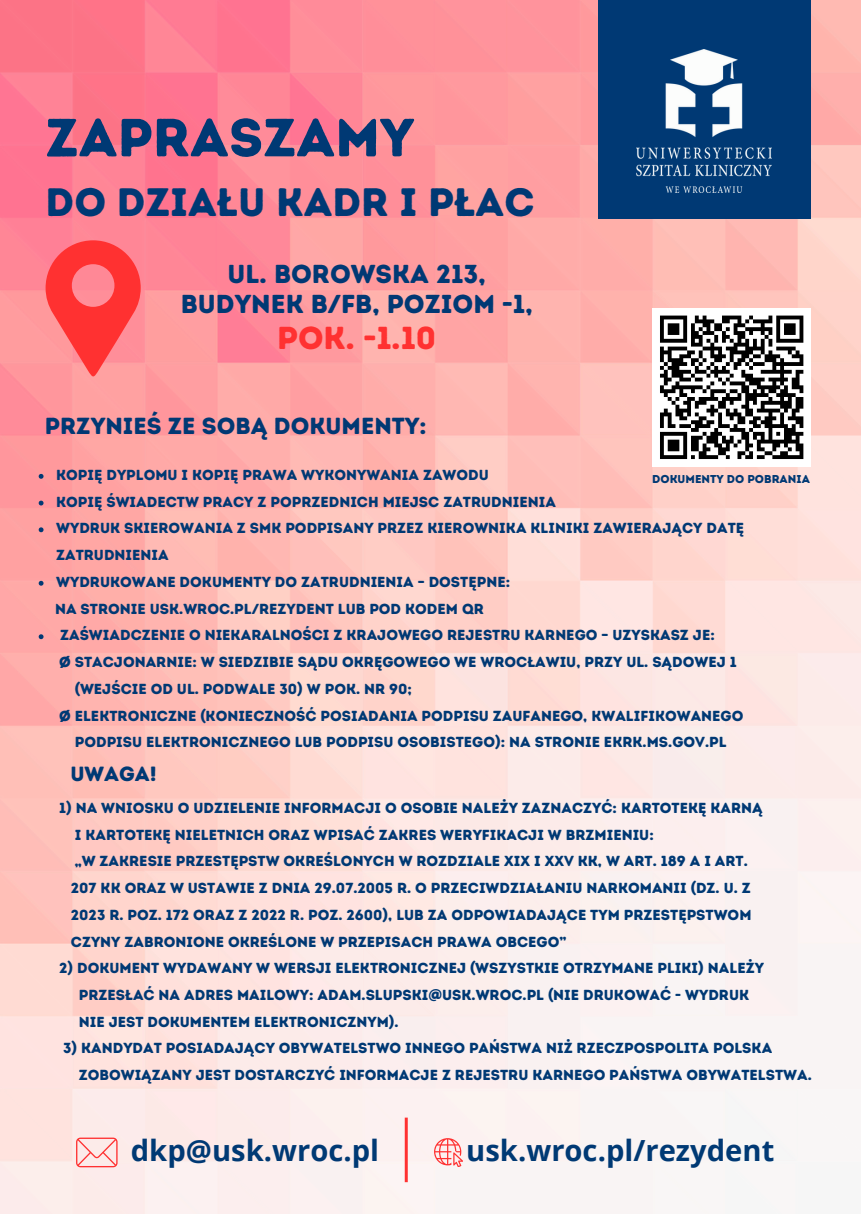
<style>
.page{position:relative;width:861px;height:1214px;background:#fff}
.page>*{position:absolute;margin:0;border:0;box-sizing:border-box;transform-origin:0 0}
.t1{font:53.6px "Intro Rust Base";color:#003974}
.t2{font:39.6px "Intro Rust Base";color:#003974}
.t3{font:31.8px "Intro Rust Base";color:#ff3131}
.t4{font:700 29.2px "Open Sans";color:#003974}
.t5{font:26px/30px "Intro Rust Base";color:#003974;text-align:center}
.t6{font:23.2px "Intro Rust Base";color:#003974}
.t7{font:20.6px "Intro Rust Base";color:#003974}
.t8{font:14.6px/26.8px "Intro Rust Base";color:#003974}
.t9{font:11.4px "Intro Rust Base";color:#003974}
</style>
<div class="page">
<img style="left:0;top:0;width:861px;height:1213px">
<div style="left:598px;top:0;width:213px;height:219px;background:#003974"></div>
<img style="left:637px;top:50px;width:135px;height:142px">
<svg style="left:46px;top:240px;width:94px;height:138px;background:#fe5c60"></svg>
<svg style="left:434px;top:1138px;width:29px;height:28px"></svg>
<svg style="left:76px;top:1137px;width:42px;height:30px"></svg>
<svg style="left:39px;top:474px;width:5px;height:5px"></svg>
<svg style="left:39px;top:500px;width:5px;height:5px"></svg>
<svg style="left:39px;top:527px;width:5px;height:5px"></svg>
<svg style="left:39px;top:581px;width:5px;height:4px"></svg>
<svg style="left:39px;top:634px;width:5px;height:5px"></svg>
<hr style="left:405px;top:1117px;width:3px;height:65px;background:#ff3131">
<div style="left:652px;top:308px;width:159px;height:159px;background:#fff"></div>
<svg style="left:660px;top:315px;width:144px;height:144px"></svg>
<h5 class="t1" style="left:46px;top:105px;width:370px">ZAPRASZAMY</h5>
<h5 class="t2" style="left:46px;top:179px;width:491px">DO DZIAŁU KADR I PŁAC</h5>
<h1 class="t5" style="left:181px;top:258px;width:353px">UL. BOROWSKA 213,<br>BUDYNEK B/FB, POZIOM -1,</h1>
<h1 class="t3" style="left:277px;top:318px;width:161px">POK. -1.10</h1>
<p class="t6" style="left:45px;top:411px;width:383px">PRZYNIEŚ ZE SOBĄ DOKUMENTY:</p>
<h3 class="t8" style="left:56px;top:461px;width:434px">KOPIĘ DYPLOMU I KOPIĘ PRAWA WYKONYWANIA ZAWODU</h3>
<h4 class="t8" style="left:56px;top:488px;width:501px">KOPIĘ ŚWIADECTW PRACY Z POPRZEDNICH MIEJSC ZATRUDNIENIA</h4>
<p class="t8" style="left:56px;top:515px;width:690px">WYDRUK SKIEROWANIA Z SMK PODPISANY PRZEZ KIEROWNIKA KLINIKI ZAWIERAJĄCY DATĘ<br>ZATRUDNIENIA</p>
<p class="t8" style="left:56px;top:568px;width:456px">WYDRUKOWANE DOKUMENTY DO ZATRUDNIENIA – DOSTĘPNE:</p>
<p class="t8" style="left:55px;top:595px;width:430px">NA STRONIE USK.WROC.PL/REZYDENT LUB POD KODEM QR</p>
<p class="t8" style="left:60px;top:622px;width:656px">ZAŚWIADCZENIE O NIEKARALNOŚCI Z KRAJOWEGO REJESTRU KARNEGO – UZYSKASZ JE:</p>
<p class="t8" style="left:59px;top:648px;width:679px">Ø STACJONARNIE: W SIEDZIBIE SĄDU OKRĘGOWEGO WE WROCŁAWIU, PRZY UL. SĄDOWEJ 1</p>
<p class="t8" style="left:75px;top:675px;width:339px">(WEJŚCIE OD UL. PODWALE 30) W POK. NR 90;</p>
<p class="t8" style="left:59px;top:702px;width:686px">Ø ELEKTRONICZNE (KONIECZNOŚĆ POSIADANIA PODPISU ZAUFANEGO, KWALIFIKOWANEGO</p>
<p class="t8" style="left:75px;top:728px;width:653px">PODPISU ELEKTRONICZNEGO LUB PODPISU OSOBISTEGO): NA STRONIE EKRK.MS.GOV.PL</p>
<p class="t7" style="left:70px;top:761px;width:88px">UWAGA!</p>
<p class="t8" style="left:71px;top:794px;width:693px;text-indent:-12px">1) NA WNIOSKU O UDZIELENIE INFORMACJI O OSOBIE NALEŻY ZAZNACZYĆ: KARTOTEKĘ KARNĄ I KARTOTEKĘ NIELETNICH ORAZ WPISAĆ ZAKRES WERYFIKACJI W BRZMIENIU:<br>„W ZAKRESIE PRZESTĘPSTW OKREŚLONYCH W ROZDZIALE XIX I XXV KK, W ART. 189 A I ART.<br>207 KK ORAZ W USTAWIE Z DNIA 29.07.2005 R. O PRZECIWDZIAŁANIU NARKOMANII (DZ. U. Z 2023 R. POZ. 172 ORAZ Z 2022 R. POZ. 2600), LUB ZA ODPOWIADAJĄCE TYM PRZESTĘPSTWOM CZYNY ZABRONIONE OKREŚLONE W PRZEPISACH PRAWA OBCEGO”</p>
<p class="t8" style="left:59px;top:954px;width:706px;text-align:center">2) DOKUMENT WYDAWANY W WERSJI ELEKTRONICZNEJ (WSZYSTKIE OTRZYMANE PLIKI) NALEŻY<br>PRZESŁAĆ NA ADRES MAILOWY: ADAM.SLUPSKI@USK.WROC.PL (NIE DRUKOWAĆ - WYDRUK</p>
<h5 class="t8" style="left:79px;top:1008px;width:321px">NIE JEST DOKUMENTEM ELEKTRONICZNYM).</h5>
<h5 class="t8" style="left:79px;top:1035px;width:735px;text-indent:-16px">3) KANDYDAT POSIADAJĄCY OBYWATELSTWO INNEGO PAŃSTWA NIŻ RZECZPOSPOLITA POLSKA<br>ZOBOWIĄZANY JEST DOSTARCZYĆ INFORMACJE Z REJESTRU KARNEGO PAŃSTWA OBYWATELSTWA.</h5>
<p class="t9" style="left:652px;top:472px;width:159px">DOKUMENTY DO POBRANIA</p>
<p class="t4" style="left:131px;top:1129px;width:250px">dkp@usk.wroc.pl</p>
<p class="t4" style="left:466px;top:1129px;width:310px">usk.wroc.pl/rezydent</p>
</div>
